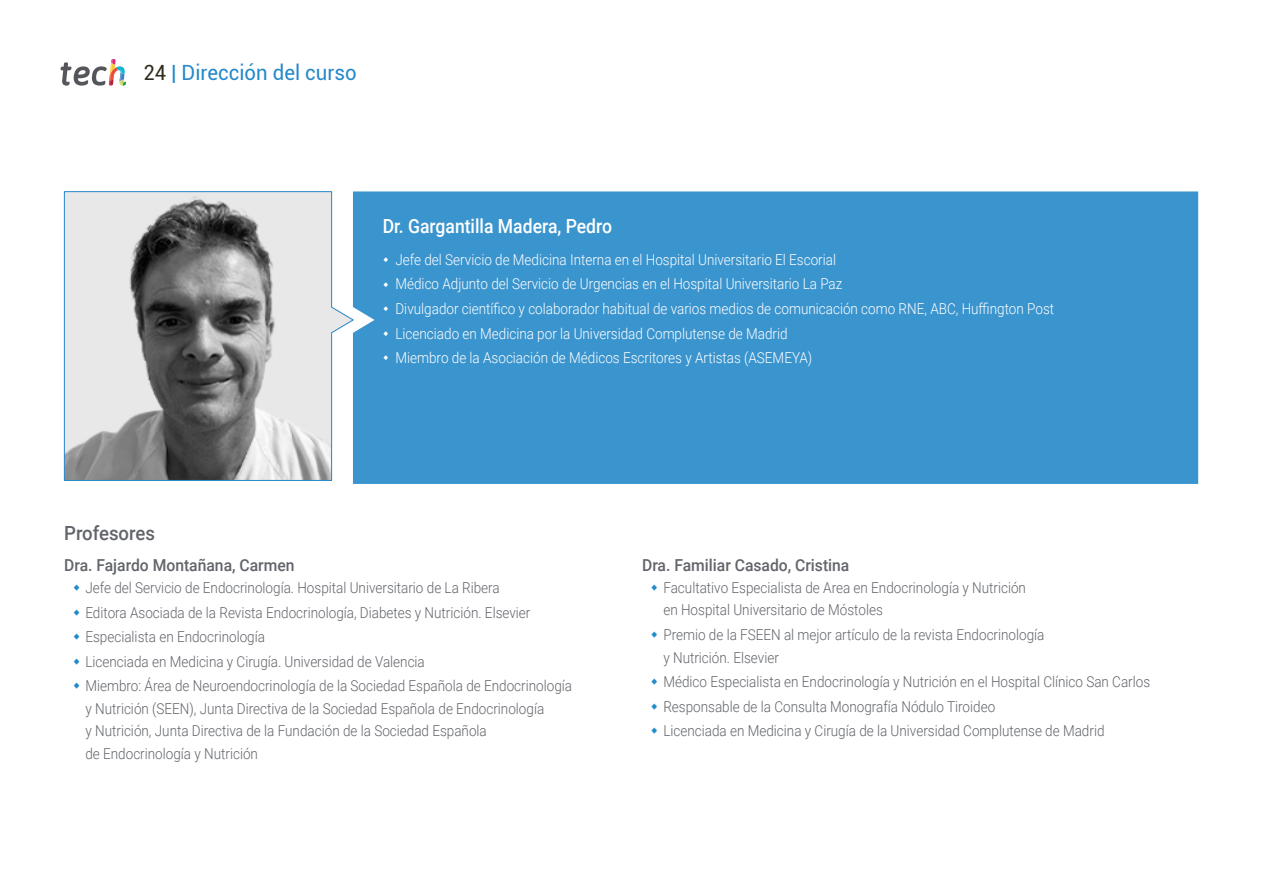
<style>
.page{position:relative;width:1263px;height:893px;background:#fff}
.page>*{position:absolute;margin:0;border:0;box-sizing:border-box;transform-origin:0 0}
.t1{font:21px "Roboto";color:#2488c9}
.t2{font:500 19.5px "Roboto";color:#fff;scale:.9 1}
.t3{font:500 19.5px "Roboto";color:#61646a;scale:.95 1}
.t4{font:500 16.5px "Roboto";color:#61646a;scale:.95 1}
.t5{font:300 15px/24.6px "Roboto";color:#61646a;scale:.9 1}
.t6{font:300 15px/24.6px "Roboto";color:#fff;scale:.9 1}
.s1{color:#312e20}
</style>
<div class="page">
<div style="left:353px;top:191px;width:845px;height:293px;background:#3a94ce"></div>
<svg style="left:64px;top:191px;width:290px;height:290px"></svg>
<svg style="left:61px;top:59px;width:65px;height:27px"></svg>
<svg style="left:384px;top:257px;width:4px;height:5px"></svg>
<svg style="left:384px;top:282px;width:4px;height:5px"></svg>
<svg style="left:384px;top:306px;width:4px;height:5px"></svg>
<svg style="left:384px;top:331px;width:4px;height:5px"></svg>
<svg style="left:384px;top:355px;width:4px;height:5px"></svg>
<h1 class="t1" style="left:144px;top:57px;width:215px"><span class="s1">24</span> | Dirección del curso</h1>
<h2 class="t2" style="left:383px;top:212px;width:256px">Dr. Gargantilla Madera, Pedro</h2>
<p class="t6" style="left:395px;top:246px;width:733px">Jefe del Servicio de Medicina Interna en el Hospital Universitario El Escorial<br>Médico Adjunto del Servicio de Urgencias en el Hospital Universitario La Paz<br>Divulgador científico y colaborador habitual de varios medios de comunicación como RNE, ABC, Huffington Post Licenciado en Medicina por la Universidad Complutense de Madrid<br>Miembro de la Asociación de Médicos Escritores y Artistas (ASEMEYA)</p>
<h2 class="t3" style="left:64px;top:519px;width:97px">Profesores</h2>
<p class="t4" style="left:64px;top:553px;width:244px">Dra. Fajardo Montañana, Carmen</p>
<p class="t5" style="left:85px;top:575px;width:542px">Jefe del Servicio de Endocrinología. Hospital Universitario de La Ribera<br>Editora Asociada de la Revista Endocrinología, Diabetes y Nutrición. Elsevier Especialista en Endocrinología<br>Licenciada en Medicina y Cirugía. Universidad de Valencia<br>Miembro: Área de Neuroendocrinología de la Sociedad Española de Endocrinología</p>
<p class="t5" style="left:85px;top:697px;width:511px;line-height:22.5px">y Nutrición (SEEN), Junta Directiva de la Sociedad Española de Endocrinología y Nutrición, Junta Directiva de la Fundación de la Sociedad Española<br>de Endocrinología y Nutrición</p>
<p class="t4" style="left:642px;top:553px;width:220px">Dra. Familiar Casado, Cristina</p>
<p class="t5" style="left:663px;top:576px;width:404px;line-height:22.5px">Facultativo Especialista de Area en Endocrinología y Nutrición en Hospital Universitario de Móstoles</p>
<p class="t5" style="left:663px;top:623px;width:425px;line-height:22.5px">Premio de la FSEEN al mejor artículo de la revista Endocrinología y Nutrición. Elsevier</p>
<p class="t5" style="left:663px;top:669px;width:542px">Médico Especialista en Endocrinología y Nutrición en el Hospital Clínico San Carlos<br>Responsable de la Consulta Monografía Nódulo Tiroideo<br>Licenciada en Medicina y Cirugía de la Universidad Complutense de Madrid</p>
</div>
